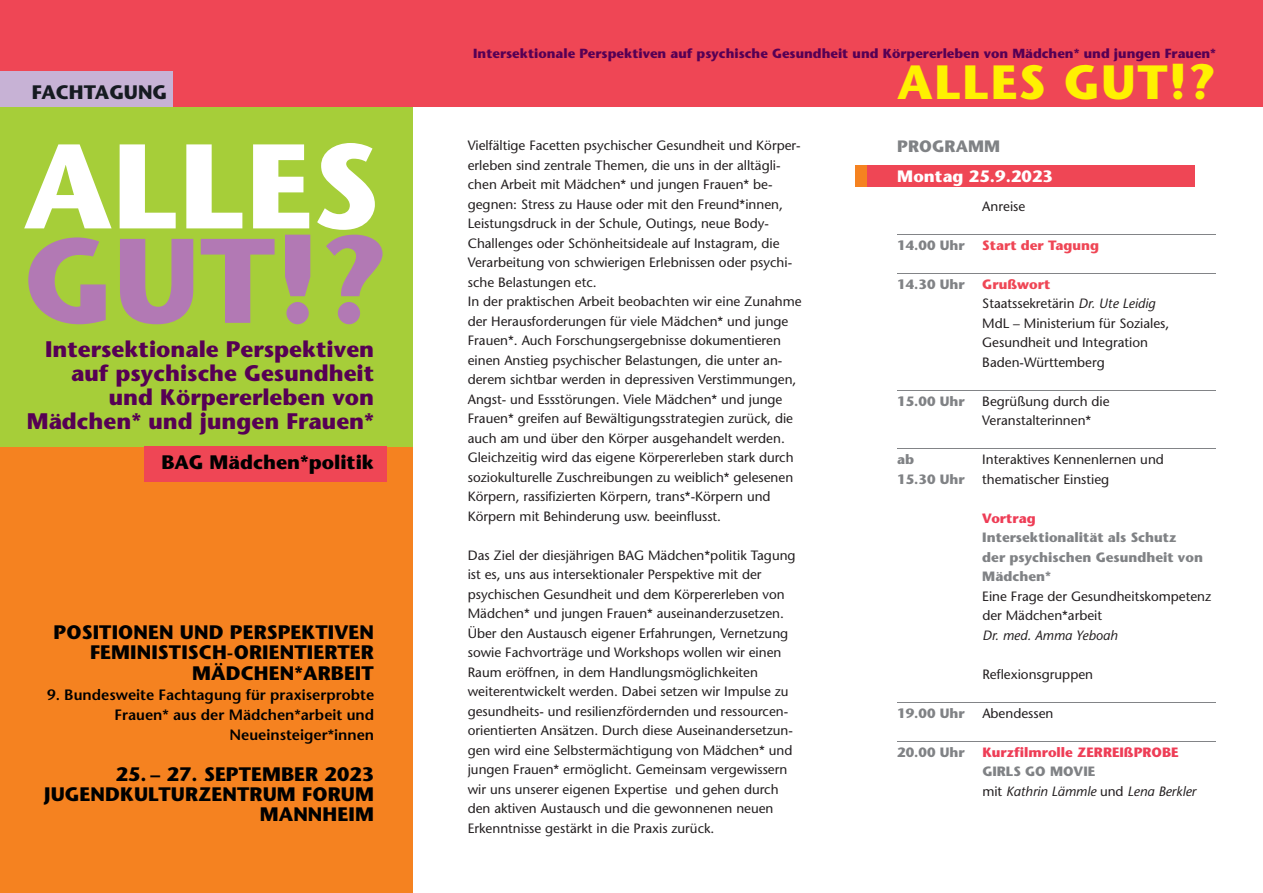
<style>
.page{position:relative;width:1263px;height:893px;background:#fff}
.page>*{position:absolute;margin:0;border:0;box-sizing:border-box;transform-origin:0 0}
.t1{font:700 120px "Stone Sans";color:#fff}
.t2{font:700 120px "Stone Sans";color:#b279b4}
.t3{font:700 48px "Stone Sans";letter-spacing:.03em;color:#fff101}
.t4{font:700 22.5px/24px "Stone Sans";color:#560054;text-align:right}
.t5{font:700 19.5px/20.2px "Stone Sans";letter-spacing:.005em;color:#000;text-align:right}
.t6{font:700 19.5px "Stone Sans";color:#161b21}
.t7{font:700 16.5px "Stone Sans";letter-spacing:.005em;color:#fff}
.t8{font:700 16.5px "Stone Sans";letter-spacing:.005em;color:#808285}
.t9{font:600 15px/20.2px "Stone Sans";color:#000;text-align:right}
.t10{font:13.5px/19.5px "Stone Sans";color:#231f20}
.t11{font:700 13.5px/19.5px "Stone Sans";color:#808285}
.t12{font:italic 13.5px/19.5px "Stone Sans";color:#231f20}
.t13{font:700 13.5px "Stone Sans";color:#ee3d56}
.t14{font:700 13.5px "Stone Sans";color:#ef4655}
.t15{font:700 13.2px "Stone Sans";color:#560054}
.s1{font-weight:700;color:#ef4655}
.s2{font-style:italic}
.s3{font-weight:700;font-style:normal;color:#808285}
.s4{font-style:normal}
</style>
<div class="page">
<div style="left:0;top:446px;width:412px;height:447px;background:#f58220"></div>
<div style="left:855px;top:166px;width:12px;height:21px;background:#f58220"></div>
<div style="left:867px;top:166px;width:328px;height:21px;background:#ef4655"></div>
<div style="left:0;top:106px;width:412px;height:340px;background:#a6ce39"></div>
<div style="left:0;top:0;width:1263px;height:106px;background:#ef4655"></div>
<hr style="left:897px;top:234px;width:319px;height:1px;background:#828487">
<hr style="left:897px;top:273px;width:319px;height:1px;background:#828487">
<hr style="left:897px;top:390px;width:319px;height:1px;background:#828487">
<hr style="left:897px;top:448px;width:319px;height:1px;background:#828487">
<hr style="left:897px;top:702px;width:319px;height:1px;background:#828487">
<hr style="left:897px;top:741px;width:319px;height:1px;background:#828487">
<div style="left:0;top:71px;width:173px;height:35px;background:#c7b2d5"></div>
<div style="left:145px;top:446px;width:242px;height:36px;background:#ef4655"></div>
<h3 class="t6" style="left:32px;top:85px;width:137px">FACHTAGUNG</h3>
<h1 class="t1" style="left:23px;top:140px;width:358px">ALLES</h1>
<h1 class="t2" style="left:23px;top:235px;width:367px">GUT!?</h1>
<h3 class="t4" style="left:27px;top:339px;width:349px">Intersektionale Perspektiven auf psychische Gesundheit und Körpererleben von<br>Mädchen* und jungen Frauen*</h3>
<h3 class="t5" style="left:161px;top:454px;width:214px">BAG Mädchen*politik</h3>
<h3 class="t5" style="left:54px;top:624px;width:322px">POSITIONEN UND PERSPEKTIVEN<br>FEMINISTISCH-ORIENTIERTER<br>MÄDCHEN*ARBEIT</h3>
<p class="t9" style="left:47px;top:686px;width:329px">9. Bundesweite Fachtagung für praxiserprobte<br>Frauen* aus der Mädchen*arbeit und<br>Neueinsteiger*innen</p>
<h3 class="t5" style="left:44px;top:766px;width:331px">25. – 27. SEPTEMBER 2023<br>JUGENDKULTURZENTRUM FORUM<br>MANNHEIM</h3>
<p class="t15" style="left:473px;top:48px;width:744px">Intersektionale Perspektiven auf psychische Gesundheit und Körpererleben von Mädchen* und jungen Frauen*</p>
<p class="t10" style="left:468px;top:137px;width:335px">Vielfältige Facetten psychischer Gesundheit und Körper&shy;erleben sind zentrale Themen, die uns in der alltägli&shy;chen Arbeit mit Mädchen* und jungen Frauen* be&shy;gegnen: Stress zu Hause oder mit den Freund*innen, Leistungsdruck in der Schule, Outings, neue Body-Challenges oder Schönheitsideale auf Instagram, die Verarbeitung von schwierigen Erlebnissen oder psychi&shy;sche Belastungen etc.<br>In der praktischen Arbeit beobachten wir eine Zunahme der Herausforderungen für viele Mädchen* und junge Frauen*. Auch Forschungsergebnisse dokumentieren einen Anstieg psychischer Belastungen, die unter an&shy;derem sichtbar werden in depressiven Verstimmungen, Angst- und Essstörungen. Viele Mädchen* und junge Frauen* greifen auf Bewältigungsstrategien zurück, die auch am und über den Körper ausgehandelt werden.<br>Gleichzeitig wird das eigene Körpererleben stark durch soziokulturelle Zuschreibungen zu weiblich* gelesenen Körpern, rassifizierten Körpern, trans*-Körpern und Körpern mit Behinderung usw. beeinflusst.</p>
<p class="t10" style="left:468px;top:547px;width:329px">Das Ziel der diesjährigen BAG Mädchen*politik Tagung ist es, uns aus intersektionaler Perspektive mit der psychischen Gesundheit und dem Körpererleben von Mädchen* und jungen Frauen* auseinanderzusetzen.<br>Über den Austausch eigener Erfahrungen, Vernetzung sowie Fachvorträge und Workshops wollen wir einen Raum eröffnen, in dem Handlungsmöglichkeiten weiterentwickelt werden. Dabei setzen wir Impulse zu gesundheits- und resilienzfördernden und ressourcen&shy;orientierten Ansätzen. Durch diese Auseinandersetzun&shy;gen wird eine Selbstermächtigung von Mädchen* und jungen Frauen* ermöglicht. Gemeinsam vergewissern wir uns unserer eigenen Expertise und gehen durch den aktiven Austausch und die gewonnenen neuen Erkenntnisse gestärkt in die Praxis zurück.</p>
<h2 class="t3" style="left:897px;top:64px;width:320px">ALLES GUT!?</h2>
<p class="t8" style="left:897px;top:140px;width:104px">PROGRAMM</p>
<p class="t7" style="left:897px;top:170px;width:157px">Montag 25.9.2023</p>
<p class="t10" style="left:982px;top:198px;width:45px">Anreise</p>
<p class="t11" style="left:897px;top:237px;width:69px">14.00 Uhr</p>
<p class="t14" style="left:982px;top:240px;width:118px">Start der Tagung</p>
<p class="t11" style="left:897px;top:276px;width:69px">14.30 Uhr</p>
<p class="t10" style="left:982px;top:276px;width:188px"><span class="s1">Grußwort<br></span>Staatssekretärin <span class="s2">Dr. Ute Leidig<br></span>MdL – Ministerium für Soziales,<br>Gesundheit und Integration<br>Baden-Württemberg</p>
<p class="t11" style="left:897px;top:393px;width:69px">15.00 Uhr</p>
<p class="t10" style="left:982px;top:393px;width:129px">Begrüßung durch die<br>Veranstalterinnen*</p>
<p class="t11" style="left:897px;top:451px;width:18px">ab</p>
<p class="t10" style="left:982px;top:451px;width:183px">Interaktives Kennenlernen und</p>
<p class="t11" style="left:897px;top:471px;width:69px">15.30 Uhr</p>
<p class="t10" style="left:982px;top:471px;width:128px">thematischer Einstieg</p>
<p class="t13" style="left:982px;top:513px;width:55px">Vortrag</p>
<p class="t11" style="left:982px;top:529px;width:222px">Intersektionalität als Schutz<br>der psychischen Gesundheit von<br>Mädchen*</p>
<p class="t10" style="left:982px;top:588px;width:230px">Eine Frage der Gesundheitskompetenz der Mädchen*arbeit</p>
<p class="t12" style="left:982px;top:627px;width:137px">Dr. med. Amma Yeboah</p>
<p class="t10" style="left:982px;top:666px;width:112px">Reflexionsgruppen</p>
<p class="t11" style="left:897px;top:705px;width:69px">19.00 Uhr</p>
<p class="t10" style="left:982px;top:705px;width:73px">Abendessen</p>
<p class="t11" style="left:897px;top:744px;width:69px">20.00 Uhr</p>
<p class="t13" style="left:982px;top:747px;width:198px">Kurzfilmrolle ZERREIßPROBE</p>
<p class="t12" style="left:982px;top:763px;width:215px"><span class="s3">GIRLS GO MOVIE<br></span><span class="s4">mit</span> Kathrin Lämmle <span class="s4">und</span> Lena Berkler</p>
</div>
